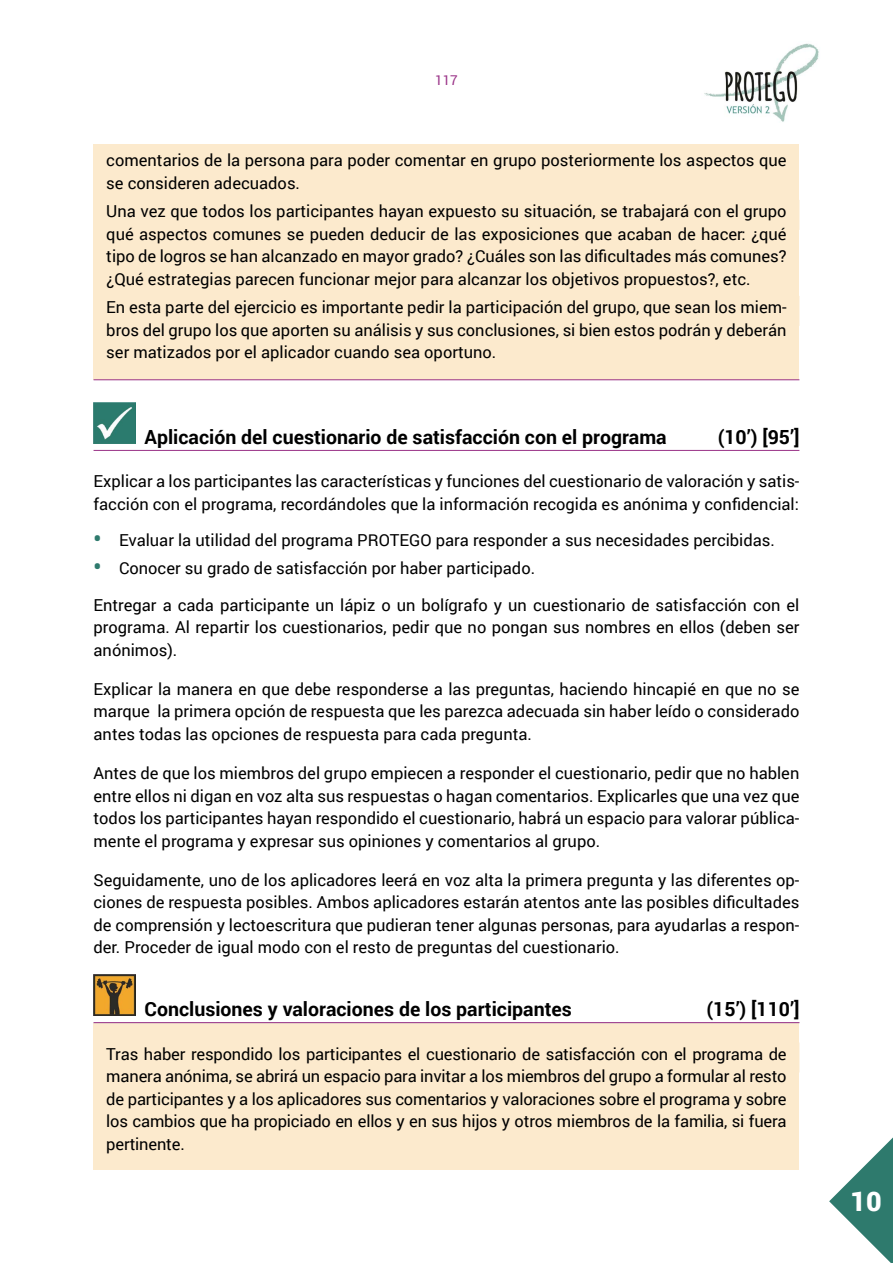
<style>
.page{position:relative;width:893px;height:1263px;background:#fff}
.page>*{position:absolute;margin:0;border:0;box-sizing:border-box;transform-origin:0 0}
.t1{font:900 27px "Roboto";color:#fff}
.t2{font:700 19.5px "Roboto";color:#000}
.t3{font:16.5px/22.5px "Roboto";color:#000;text-align:justify}
.t4{font:13.5px "Roboto";color:#9a3287}
.s1{font-weight:900;font-size:21px;color:#2e7a6d}
</style>
<div class="page">
<img style="left:704px;top:43px;width:115px;height:79px">
<div style="left:94px;top:1023px;width:705px;height:146px;background:#fceacd"></div>
<div style="left:94px;top:145px;width:705px;height:235px;background:#fceacd"></div>
<hr style="left:94px;top:450px;width:705px;height:1px;background:#9a3287">
<img style="left:94px;top:402px;width:41px;height:42px">
<img style="left:94px;top:974px;width:41px;height:42px">
<svg style="left:829px;top:1137px;width:64px;height:126px"></svg>
<hr style="left:94px;top:379px;width:705px;height:1px;background:#9a3287">
<hr style="left:94px;top:1022px;width:705px;height:1px;background:#9a3287">
<p class="t4" style="left:435px;top:71px;width:24px">117</p>
<p class="t3" style="left:106px;top:148px;width:682px">comentarios de la persona para poder comentar en grupo posteriormente los aspectos que se consideren adecuados.</p>
<p class="t3" style="left:106px;top:199px;width:682px">Una vez que todos los participantes hayan expuesto su situación, se trabajará con el grupo qué aspectos comunes se pueden deducir de las exposiciones que acaban de hacer: ¿qué tipo de logros se han alcanzado en mayor grado? ¿Cuáles son las dificultades más comunes? ¿Qué estrategias parecen funcionar mejor para alcanzar los objetivos propuestos?, etc.</p>
<p class="t3" style="left:106px;top:295px;width:682px">En esta parte del ejercicio es importante pedir la participación del grupo, que sean los miem&shy;bros del grupo los que aporten su análisis y sus conclusiones, si bien estos podrán y deberán ser matizados por el aplicador cuando sea oportuno.</p>
<p class="t2" style="left:145px;top:423px;width:524px">Aplicación del cuestionario de satisfacción con el programa</p>
<p class="t2" style="left:718px;top:423px;width:83px">(10’) [95’]</p>
<p class="t3" style="left:94px;top:470px;width:707px">Explicar a los participantes las características y funciones del cuestionario de valoración y satis&shy;facción con el programa, recordándoles que la información recogida es anónima y confidencial:</p>
<p class="t3" style="left:94px;top:528px;width:683px"><span class="s1">•</span> Evaluar la utilidad del programa PROTEGO para responder a sus necesidades percibidas.</p>
<p class="t3" style="left:94px;top:556px;width:443px"><span class="s1">•</span> Conocer su grado de satisfacción por haber participado.</p>
<p class="t3" style="left:94px;top:593px;width:707px">Entregar a cada participante un lápiz o un bolígrafo y un cuestionario de satisfacción con el programa. Al repartir los cuestionarios, pedir que no pongan sus nombres en ellos (deben ser anónimos).</p>
<p class="t3" style="left:94px;top:677px;width:707px">Explicar la manera en que debe responderse a las preguntas, haciendo hincapié en que no se marque la primera opción de respuesta que les parezca adecuada sin haber leído o considerado antes todas las opciones de respuesta para cada pregunta.</p>
<p class="t3" style="left:94px;top:761px;width:707px">Antes de que los miembros del grupo empiecen a responder el cuestionario, pedir que no hablen entre ellos ni digan en voz alta sus respuestas o hagan comentarios. Explicarles que una vez que todos los participantes hayan respondido el cuestionario, habrá un espacio para valorar pública&shy;mente el programa y expresar sus opiniones y comentarios al grupo.</p>
<p class="t3" style="left:94px;top:868px;width:707px">Seguidamente, uno de los aplicadores leerá en voz alta la primera pregunta y las diferentes op&shy;ciones de respuesta posibles. Ambos aplicadores estarán atentos ante las posibles dificultades de comprensión y lectoescritura que pudieran tener algunas personas, para ayudarlas a respon&shy;der. Proceder de igual modo con el resto de preguntas del cuestionario.</p>
<p class="t2" style="left:145px;top:995px;width:429px">Conclusiones y valoraciones de los participantes</p>
<p class="t2" style="left:706px;top:995px;width:94px">(15’) [110’]</p>
<p class="t3" style="left:106px;top:1042px;width:682px">Tras haber respondido los participantes el cuestionario de satisfacción con el programa de manera anónima, se abrirá un espacio para invitar a los miembros del grupo a formular al resto de participantes y a los aplicadores sus comentarios y valoraciones sobre el programa y sobre los cambios que ha propiciado en ellos y en sus hijos y otros miembros de la familia, si fuera pertinente.</p>
<h1 class="t1" style="left:850px;top:1182px;width:33px">10</h1>
</div>
